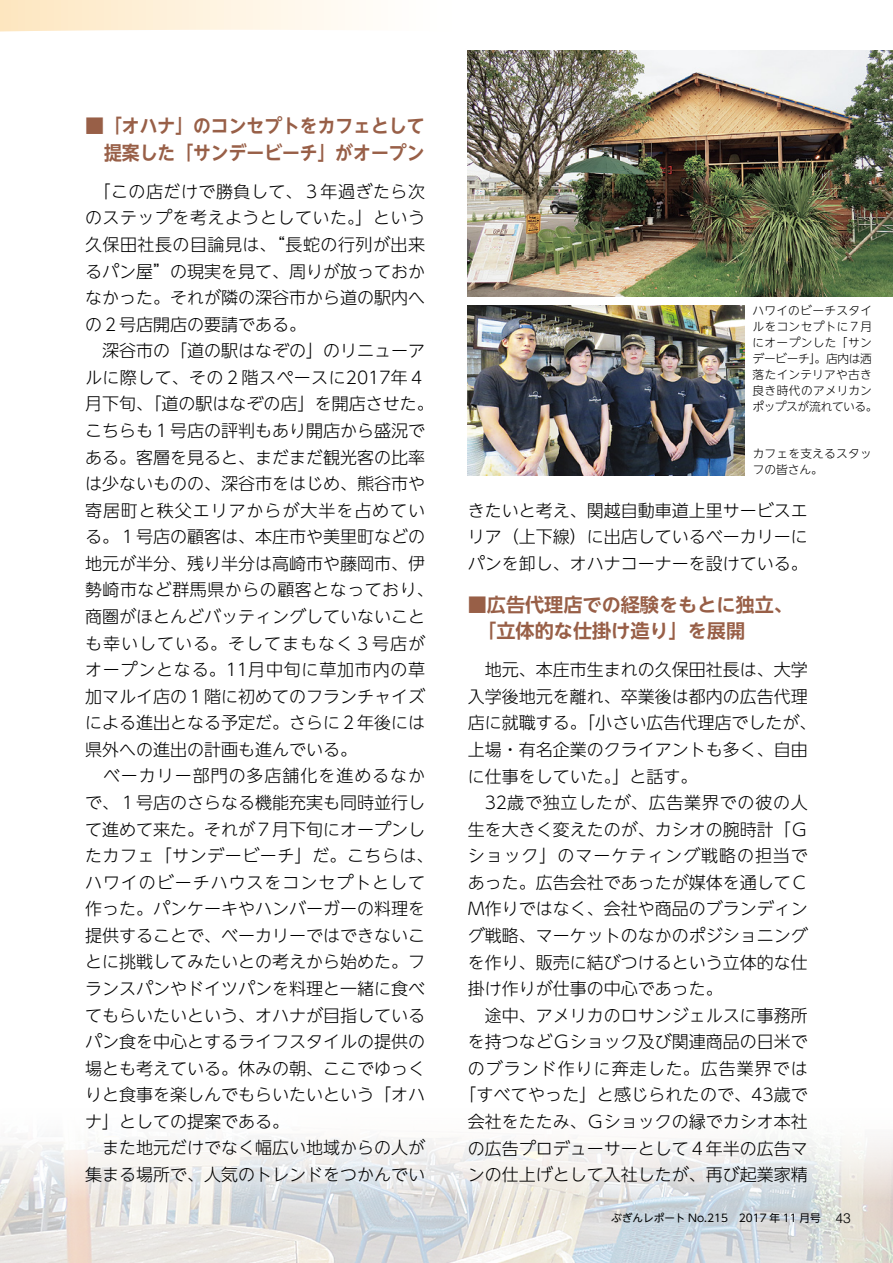
<style>
.page{position:relative;width:893px;height:1263px;background:#fff}
.page>*{position:absolute;margin:0;border:0;box-sizing:border-box;transform-origin:0 0}
.t1{font:700 19.2px/26.5px "UD Shin Go NT Pro De";color:#985f47;text-align:right}
.t2{font:300 16.95px/26.5px "UD Shin Go NT Pro";color:#000}
.t3{font:300 16.95px "UD Shin Go NT Pro";letter-spacing:.045em;color:#000}
.t4{font:300 16.95px "UD Shin Go NT Pro";letter-spacing:.055em;color:#000}
.t5{font:300 16.95px "UD Shin Go NT Pro";letter-spacing:.06em;color:#000}
.t6{font:300 11.7px/15.9px "UD Shin Go NT Pro";letter-spacing:.02em;color:#000}
.t7{font:10.65px "UD Shin Go NT Pro";color:#000}
.s1{font-family:"Helvetica LT Std";font-weight:300;font-size:13.8px}
</style>
<div class="page">
<img style="left:0;top:1138px;width:893px;height:125px">
<svg style="left:0;top:0;width:468px;height:77px"></svg>
<img style="left:468px;top:50px;width:425px;height:247px">
<img style="left:468px;top:305px;width:276px;height:170px">
<p class="t1" style="left:85px;top:112px;width:341px">■「オハナ」のコンセプトをカフェとして提案した「サンデービーチ」がオープン</p>
<p class="t2" style="left:85px;top:177px;width:350px">　「この店だけで勝負して、３年過ぎたら次のステップを考えようとしていた。」という久保田社長の目論見は、“長蛇の行列が出来るパン屋”の現実を見て、周りが放っておかなかった。それが隣の深谷市から道の駅内への２号店開店の要請である。<br>　深谷市の「道の駅はなぞの」のリニューアルに際して、その2 階スペースに2017年４月下旬、「道の駅はなぞの店」を開店させた。こちらも１号店の評判もあり開店から盛況である。客層を見ると、まだまだ観光客の比率は少ないものの、深谷市をはじめ、熊谷市や寄居町と秩父エリアからが大半を占めている。１号店の顧客は、本庄市や美里町などの地元が半分、残り半分は高崎市や藤岡市、伊勢崎市など群馬県からの顧客となっており、商圏がほとんどバッティングしていないことも幸いしている。そしてまもなく３号店がオープンとなる。11月中旬に草加市内の草加マルイ店の１階に初めてのフランチャイズによる進出となる予定だ。さらに２年後には県外への進出の計画も進んでいる。<br>　ベーカリー部門の多店舗化を進めるなかで、１号店のさらなる機能充実も同時並行して進めて来た。それが７月下旬にオープンしたカフェ「サンデービーチ」だ。こちらは、ハワイのビーチハウスをコンセプトとして作った。パンケーキやハンバーガーの料理を提供することで、ベーカリーではできないことに挑戦してみたいとの考えから始めた。フランスパンやドイツパンを料理と一緒に食べてもらいたいという、オハナが目指しているパン食を中心とするライフスタイルの提供の場とも考えている。休みの朝、ここでゆっくりと食事を楽しんでもらいたいという「オハナ」としての提案である。<br>　また地元だけでなく幅広い地域からの人が集まる場所で、人気のトレンドをつかんでい</p>
<p class="t6" style="left:752px;top:303px;width:127px">ハワイのビーチスタイルをコンセプトに７月にオープンした「サンデービーチ」。店内は洒落たインテリアや古き良き時代のアメリカンポップスが流れている。</p>
<p class="t6" style="left:753px;top:445px;width:121px">カフェを支えるスタッフの皆さん。</p>
<p class="t2" style="left:468px;top:496px;width:342px;text-align:justify">きたいと考え、関越自動車道上里サービスエリア（上下線）に出店しているベーカリーにパンを卸し、オハナコーナーを設けている。</p>
<p class="t1" style="left:468px;top:590px;width:327px;text-align:left">■広告代理店での経験をもとに独立、　「立体的な仕掛け造り」を展開</p>
<p class="t2" style="left:468px;top:656px;width:342px">　地元、本庄市生まれの久保田社長は、大学</p>
<p class="t2" style="left:468px;top:682px;width:342px">入学後地元を離れ、卒業後は都内の広告代理</p>
<p class="t2" style="left:468px;top:709px;width:350px">店に就職する。「小さい広告代理店でしたが、</p>
<p class="t2" style="left:468px;top:736px;width:342px">上場・有名企業のクライアントも多く、自由</p>
<p class="t2" style="left:468px;top:762px;width:231px">に仕事をしていた。」と話す。</p>
<p class="t3" style="left:468px;top:789px;width:342px">　32歳で独立したが、広告業界での彼の人</p>
<p class="t2" style="left:468px;top:815px;width:342px">生を大きく変えたのが、カシオの腕時計「Ｇ</p>
<p class="t4" style="left:468px;top:842px;width:342px">ショック」のマーケティング戦略の担当で</p>
<p class="t2" style="left:468px;top:868px;width:342px">あった。広告会社であったが媒体を通してＣ</p>
<p class="t2" style="left:468px;top:895px;width:342px">Ｍ作りではなく、会社や商品のブランディン</p>
<p class="t2" style="left:468px;top:922px;width:342px">グ戦略、マーケットのなかのポジショニング</p>
<p class="t2" style="left:468px;top:948px;width:342px">を作り、販売に結びつけるという立体的な仕</p>
<p class="t2" style="left:468px;top:975px;width:257px">掛け作りが仕事の中心であった。</p>
<p class="t2" style="left:468px;top:1001px;width:342px">　途中、アメリカのロサンジェルスに事務所</p>
<p class="t2" style="left:468px;top:1028px;width:342px">を持つなどＧショック及び関連商品の日米で</p>
<p class="t5" style="left:468px;top:1055px;width:342px">のブランド作りに奔走した。広告業界では</p>
<p class="t2" style="left:459px;top:1081px;width:350px">「すべてやった」と感じられたので、43歳で</p>
<p class="t2" style="left:468px;top:1107px;width:342px">会社をたたみ、Ｇショックの縁でカシオ本社</p>
<p class="t2" style="left:468px;top:1134px;width:342px">の広告プロデューサーとして４年半の広告マ</p>
<p class="t2" style="left:468px;top:1161px;width:342px">ンの仕上げとして入社したが、再び起業家精</p>
<p class="t7" style="left:611px;top:1210px;width:241px">ぶぎんレポート No.215　2017 年 11 月号 <span class="s1">43</span></p>
</div>
